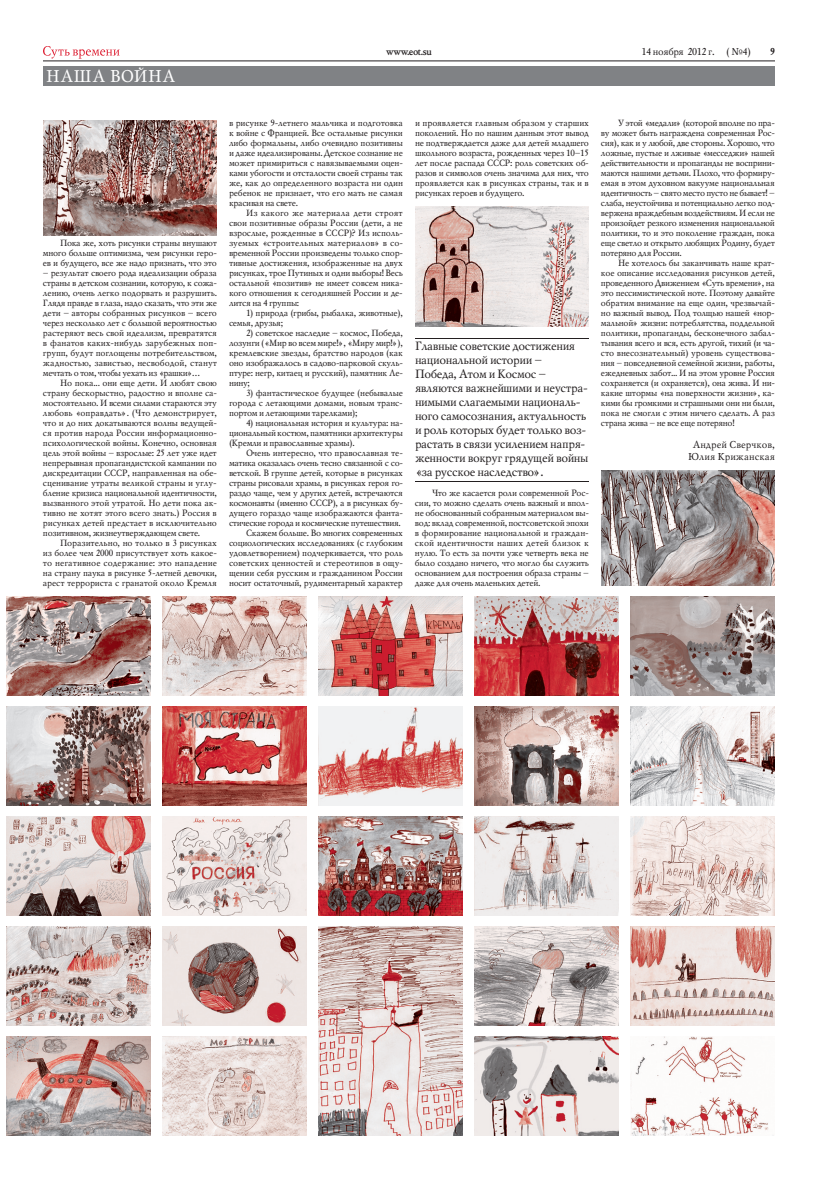
<style>
.page{position:relative;width:819px;height:1190px;background:#fff}
.page>*{position:absolute;margin:0;border:0;box-sizing:border-box;transform-origin:0 0}
.t1{font:17px "Mysl";color:#fff}
.t2{font:12px/14px "Mysl";letter-spacing:-.035em;color:#231f20}
.t3{font:10px/12px "Mysl";color:#231f20;text-align:center}
.t4{font:10px "Mysl";letter-spacing:-.035em;color:#231f20}
.t5{font:700 10px "Mysl";letter-spacing:-.035em;color:#231f20}
.t6{font:9px/10px "Mysl";letter-spacing:-.035em;color:#231f20;text-align:justify}
</style>
<div class="page">
<hr style="left:43px;top:61px;width:732px;height:1px;background:#231f20">
<svg style="left:43px;top:46px;width:77px;height:13px"></svg>
<img style="left:475px;top:596px;width:144px;height:100px">
<hr style="left:415px;top:338px;width:174px;height:1px;background:#231f20">
<hr style="left:415px;top:481px;width:174px;height:1px;background:#231f20">
<div style="left:43px;top:66px;width:732px;height:20px;background:#808285"></div>
<img style="left:601px;top:470px;width:174px;height:116px">
<img style="left:475px;top:706px;width:144px;height:100px">
<img style="left:162px;top:596px;width:144px;height:100px">
<img style="left:631px;top:706px;width:144px;height:100px">
<img style="left:318px;top:596px;width:145px;height:100px">
<img style="left:6px;top:706px;width:144px;height:100px">
<img style="left:475px;top:816px;width:144px;height:100px">
<img style="left:162px;top:706px;width:144px;height:100px">
<img style="left:415px;top:207px;width:174px;height:120px">
<img style="left:318px;top:706px;width:145px;height:100px">
<img style="left:6px;top:816px;width:144px;height:100px">
<img style="left:475px;top:926px;width:144px;height:100px">
<img style="left:162px;top:816px;width:144px;height:100px">
<img style="left:631px;top:816px;width:144px;height:100px">
<img style="left:318px;top:816px;width:145px;height:100px">
<img style="left:6px;top:926px;width:144px;height:100px">
<img style="left:475px;top:1036px;width:144px;height:100px">
<img style="left:162px;top:926px;width:144px;height:100px">
<img style="left:43px;top:120px;width:174px;height:116px">
<img style="left:631px;top:926px;width:144px;height:100px">
<img style="left:6px;top:1036px;width:144px;height:100px">
<img style="left:631px;top:596px;width:144px;height:100px">
<img style="left:162px;top:1036px;width:144px;height:100px">
<img style="left:6px;top:596px;width:144px;height:100px">
<img style="left:631px;top:1036px;width:143px;height:100px">
<img style="left:318px;top:926px;width:145px;height:210px">
<h1 class="t1" style="left:46px;top:66px;width:31px">Наша</h1>
<h1 class="t1" style="left:110px;top:66px;width:52px">война</h1>
<p class="t5" style="left:386px;top:45px;width:47px">www.eot.su</p>
<p class="t4" style="left:642px;top:45px;width:111px">14 ноября 2012 г. ( №4)</p>
<p class="t5" style="left:770px;top:45px;width:6px">9</p>
<p class="t6" style="left:43px;top:238px;width:176px;text-indent:17px">Пока же, хоть рисунки страны внушают много больше оптимизма, чем рисунки геро&shy;ев и будущего, все же надо признать, что это</p>
<p class="t6" style="left:43px;top:268px;width:176px">– результат своего рода идеализации образа страны в детском сознании, которую, к сожа&shy;лению, очень легко подорвать и разрушить.<br>Глядя правде в глаза, надо сказать, что эти же дети – авторы собранных рисунков – всего через несколько лет с большой вероятностью растеряют весь свой идеализм, превратятся в фанатов каких-нибудь зарубежных поп&shy;групп, будут поглощены потребительством, жадностью, завистью, несвободой, станут мечтать о том, чтобы уехать из «рашки»…</p>
<p class="t6" style="left:43px;top:378px;width:176px;text-indent:17px">Но пока... они еще дети. И любят свою страну бескорыстно, радостно и вполне са&shy;мостоятельно. И всеми силами стараются эту любовь «оправдать». (Что демонстрирует, что и до них докатываются волны ведущей&shy;ся против народа России информационно&shy;психологической войны. Конечно, основная цель этой войны – взрослые: 25 лет уже идет непрерывная пропагандистской кампании по дискредитации СССР, направленная на обе&shy;сценивание утраты великой страны и углу&shy;бление кризиса национальной идентичности, вызванного этой утратой. Но дети пока ак&shy;тивно не хотят этого всего знать.) Россия в рисунках детей предстает в исключительно позитивном, жизнеутверждающем свете.</p>
<p class="t6" style="left:43px;top:538px;width:176px;text-indent:17px">Поразительно, но только в 3 рисунках из более чем 2000 присутствует хоть какое&shy;то негативное содержание: это нападение на страну паука в рисунке 5-летней девочки, арест террориста с гранатой около Кремля</p>
<p class="t6" style="left:229px;top:118px;width:176px">в рисунке 9-летнего мальчика и подготовка к войне с Францией. Все остальные рисунки либо формальны, либо очевидно позитивны и даже идеализированы. Детское сознание не может примириться с навязываемыми оцен&shy;ками убогости и отсталости своей страны так же, как до определенного возраста ни один ребенок не признает, что его мать не самая красивая на свете.</p>
<p class="t6" style="left:229px;top:208px;width:176px;text-indent:17px">Из какого же материала дети строят свои позитивные образы России (дети, а не взрослые, рожденные в СССР)? Из исполь&shy;зуемых «строительных материалов» в со&shy;временной России произведены только спор&shy;тивные достижения, изображенные на двух рисунках, трое Путиных и одни выборы! Весь остальной «позитив» не имеет совсем ника&shy;кого отношения к сегодняшней России и де&shy;лится на 4 группы:</p>
<p class="t6" style="left:229px;top:308px;width:175px;text-indent:17px">1) природа (грибы, рыбалка, животные), семья, друзья;</p>
<p class="t6" style="left:229px;top:328px;width:175px;text-indent:17px">2) советское наследие – космос, Победа, лозунги («Мир во всем мире!», «Миру мир!»), кремлевские звезды, братство народов (как оно изображалось в садово-парковой скуль&shy;птуре: негр, китаец и русский), памятник Ле&shy;нину;</p>
<p class="t6" style="left:229px;top:388px;width:175px;text-indent:17px">3) фантастическое будущее (небывалые города с летающими домами, новым транс&shy;портом и летающими тарелками);</p>
<p class="t6" style="left:229px;top:418px;width:175px;text-indent:17px">4) национальная история и культура: на&shy;циональный костюм, памятники архитектуры (Кремли и православные храмы).</p>
<p class="t6" style="left:229px;top:448px;width:176px;text-align:right">Очень интересно, что православная те&shy;матика оказалась очень тесно связанной с со&shy;ветской. В группе детей, которые в рисунках страны рисовали храмы, в рисунках героя го&shy;раздо чаще, чем у других детей, встречаются космонавты (именно СССР), а в рисунках бу&shy;дущего гораздо чаще изображаются фанта&shy;стические города и космические путешествия.<br>Скажем больше. Во многих современных социологических исследованиях (с глубоким удовлетворением) подчеркивается, что роль советских ценностей и стереотипов в ощу&shy;щении себя русским и гражданином России носит остаточный, рудиментарный характер</p>
<p class="t6" style="left:415px;top:118px;width:176px">и проявляется главным образом у старших поколений. Но по нашим данным этот вывод не подтверждается даже для детей младшего школьного возраста, рожденных через 10–15 лет после распада СССР: роль советских об&shy;разов и символов очень значима для них, что проявляется как в рисунках страны, так и в рисунках героев и будущего.</p>
<p class="t2" style="left:415px;top:339px;width:175px">Главные советские достижения национальной истории –<br>Победа, Атом и Космос – являются важнейшими и неустра&shy;нимыми слагаемыми националь&shy;ного самосознания, актуальность и роль которых будет только воз&shy;растать в связи усилением напря&shy;женности вокруг грядущей войны «за русское наследство».</p>
<p class="t6" style="left:415px;top:488px;width:176px;text-indent:17px">Что же касается роли современной Рос&shy;сии, то можно сделать очень важный и впол&shy;не обоснованный собранным материалом вы&shy;вод: вклад современной, постсоветской эпохи в формирование национальной и граждан&shy;ской идентичности наших детей близок к нулю. То есть за почти уже четверть века не было создано ничего, что могло бы служить основанием для построения образа страны – даже для очень маленьких детей.</p>
<p class="t6" style="left:601px;top:118px;width:176px;text-indent:17px">У этой «медали» (которой вполне по пра&shy;ву может быть награждена современная Рос&shy;сия), как и у любой, две стороны. Хорошо, что ложные, пустые и лживые «месседжи» нашей действительности и пропаганды не восприни&shy;маются нашими детьми. Плохо, что формиру&shy;емая в этом духовном вакууме национальная идентичность – свято место пусто не бывает! – слаба, неустойчива и потенциально легко под&shy;вержена враждебным воздействиям. И если не произойдет резкого изменения национальной политики, то и это поколение граждан, пока еще светло и открыто любящих Родину, будет потеряно для России.</p>
<p class="t6" style="left:601px;top:258px;width:176px;text-indent:17px">Не хотелось бы заканчивать наше крат&shy;кое описание исследования рисунков детей, проведенного Движением «Суть времени», на это пессимистической ноте. Поэтому давайте обратим внимание на еще один, чрезвычай&shy;но важный вывод. Под толщью нашей «нор&shy;мальной» жизни: потреблятства, поддельной политики, пропаганды, бесконечного забал&shy;тывания всего и вся, есть другой, тихий (и ча&shy;сто внесознательный) уровень существова&shy;ния – повседневной семейной жизни, работы, ежедневных забот... И на этом уровне Россия сохраняется (и охраняется), она жива. И ни&shy;какие штормы «на поверхности жизни», ка&shy;кими бы громкими и страшными они ни были, пока не смогли с этим ничего сделать. А раз страна жива – не все еще потеряно!</p>
<p class="t3" style="left:688px;top:439px;width:88px">Андрей Сверчков,<br>Юлия Крижанская</p>
</div>
